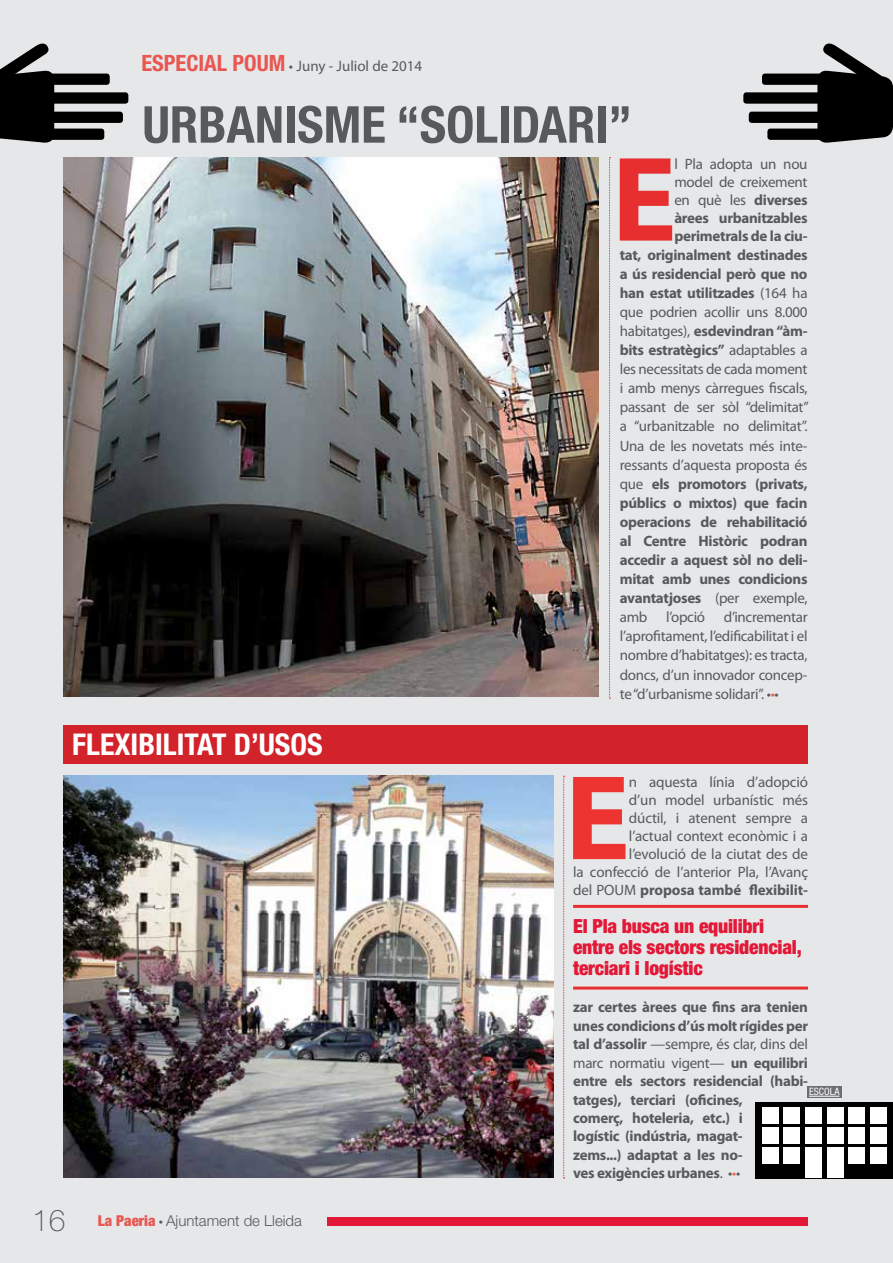
<style>
.page{position:relative;width:893px;height:1263px;background:#e6e7e8}
.page>*{position:absolute;margin:0;border:0;box-sizing:border-box;transform-origin:0 0}
.t1{font:700 121.8px "Myriad Pro";color:#e72f30}
.t2{font:700 121.8px "Myriad Pro";color:#ee3430}
.t3{font:700 condensed 50.85px "Helvetica Neue LT Std";color:#58595b}
.t4{font:700 condensed 30px "Helvetica Neue LT Std";color:#fff}
.t5{font:900 condensed 19.5px/21px "Helvetica Neue LT Std";letter-spacing:-.01em;color:#e31837}
.t6{font:700 15px/18.5px "Myriad Pro";letter-spacing:-.02em;color:#58595b}
.t7{font:15px/18px "Myriad Pro";letter-spacing:-.02em;color:#58595b;text-align:right}
.t8{font:15px "Myriad Pro";color:#58595b}
.t9{font:300 15px "Helvetica Neue LT Std";color:#58595b}
.t10{font:condensed 10.2px "Helvetica Neue LT Std";color:#fff}
.s1{font-family:"Helvetica Neue LT Std";font-weight:700;font-stretch:condensed;font-size:22.5px;color:#e85752}
.s2{font-weight:100;font-size:30px}
.s3{font-weight:900;font-stretch:condensed;color:#e85752}
.s4{font-family:"Myriad Pro";font-weight:400}
.s5{font-weight:700}
.s6{font-weight:400}
.s7{color:#f1654f}
.s8{font-weight:400;color:#f1654f}
</style>
<div class="page">
<div style="left:327px;top:1217px;width:481px;height:9px;background:#e31837"></div>
<div style="left:64px;top:725px;width:744px;height:39px;background:#d2232a"></div>
<img style="left:64px;top:157px;width:534px;height:540px">
<svg style="left:563px;top:776px;width:2px;height:403px"></svg>
<svg style="left:609px;top:157px;width:1px;height:542px"></svg>
<div style="left:44px;top:74px;width:66px;height:11px;background:#000;border-radius:3px"></div>
<svg style="left:0;top:43px;width:54px;height:100px"></svg>
<div style="left:44px;top:92px;width:84px;height:12px;background:#000;border-radius:3px"></div>
<div style="left:44px;top:112px;width:79px;height:11px;background:#000;border-radius:3px"></div>
<div style="left:44px;top:129px;width:60px;height:11px;background:#000;border-radius:3px"></div>
<div style="left:762px;top:74px;width:65px;height:11px;background:#000;border-radius:3px"></div>
<svg style="left:817px;top:43px;width:76px;height:100px"></svg>
<div style="left:743px;top:92px;width:85px;height:12px;background:#000;border-radius:3px"></div>
<div style="left:749px;top:112px;width:79px;height:11px;background:#000;border-radius:3px"></div>
<div style="left:767px;top:129px;width:61px;height:11px;background:#000;border-radius:3px"></div>
<hr style="left:573px;top:905px;width:235px;height:3px;background:#e72f30">
<hr style="left:573px;top:986px;width:235px;height:3px;background:#e72f30">
<div style="left:755px;top:1101px;width:138px;height:77px;background:#000"></div>
<div style="left:762px;top:1107px;width:17px;height:17px;background:#fff"></div>
<div style="left:805px;top:1107px;width:17px;height:17px;background:#fff"></div>
<div style="left:848px;top:1107px;width:17px;height:17px;background:#fff"></div>
<div style="left:783px;top:1107px;width:17px;height:17px;background:#fff"></div>
<div style="left:827px;top:1107px;width:17px;height:17px;background:#fff"></div>
<div style="left:870px;top:1107px;width:17px;height:17px;background:#fff"></div>
<div style="left:762px;top:1127px;width:17px;height:17px;background:#fff"></div>
<div style="left:805px;top:1127px;width:17px;height:17px;background:#fff"></div>
<div style="left:848px;top:1127px;width:17px;height:17px;background:#fff"></div>
<div style="left:783px;top:1127px;width:17px;height:17px;background:#fff"></div>
<div style="left:827px;top:1127px;width:17px;height:17px;background:#fff"></div>
<div style="left:870px;top:1127px;width:17px;height:17px;background:#fff"></div>
<div style="left:762px;top:1147px;width:17px;height:17px;background:#fff"></div>
<div style="left:805px;top:1147px;width:17px;height:31px;background:#fff"></div>
<div style="left:848px;top:1147px;width:17px;height:17px;background:#fff"></div>
<div style="left:783px;top:1147px;width:17px;height:17px;background:#fff"></div>
<div style="left:827px;top:1147px;width:17px;height:31px;background:#fff"></div>
<div style="left:870px;top:1147px;width:17px;height:17px;background:#fff"></div>
<div style="left:807px;top:1086px;width:34px;height:11px;background:#6d6e71"></div>
<hr style="left:809px;top:1096px;width:30px;height:1px;background:#fff">
<img style="left:64px;top:776px;width:489px;height:402px">
<p class="t8" style="left:141px;top:57px;width:282px"><span class="s1">ESPECIAL POUM</span> • Juny - Juliol de 2014</p>
<h2 class="t3" style="left:142px;top:94px;width:491px">URBANISME “SOLIDARI”</h2>
<h3 class="t4" style="left:72px;top:726px;width:252px">FLEXIBILITAT D’USOS</h3>
<p class="t9" style="left:32px;top:1211px;width:271px"><span class="s2">16</span> <span class="s3">La Paeria</span> <span class="s4">•</span> Ajuntament de Lleida</p>
<h1 class="t1" style="left:612px;top:120px;width:67px">E</h1>
<p class="t7" style="left:674px;top:154px;width:135px">l Pla adopta un nou</p>
<p class="t7" style="left:674px;top:172px;width:135px">model de creixement</p>
<p class="t7" style="left:674px;top:190px;width:135px">en què les <span class="s5">diverses</span></p>
<p class="t6" style="left:674px;top:208px;width:135px">àrees urbanitzables</p>
<p class="t6" style="left:674px;top:226px;width:135px">perimetrals de la ciu-</p>
<p class="t6" style="left:620px;top:245px;width:189px">tat, originalment destinades</p>
<p class="t6" style="left:620px;top:264px;width:189px">a ús residencial però que no</p>
<p class="t6" style="left:620px;top:283px;width:189px">han estat utilitzades <span class="s6">(164 ha</span></p>
<p class="t7" style="left:620px;top:303px;width:189px">que podrien acollir uns 8.000</p>
<p class="t6" style="left:620px;top:321px;width:189px"><span class="s6">habitatges),</span> esdevindran “àm-</p>
<p class="t6" style="left:620px;top:340px;width:189px">bits estratègics” <span class="s6">adaptables a</span></p>
<p class="t7" style="left:620px;top:360px;width:189px">les necessitats de cada moment</p>
<p class="t7" style="left:620px;top:379px;width:189px">i amb menys càrregues fiscals,</p>
<p class="t7" style="left:620px;top:398px;width:191px">passant de ser sòl “delimitat”</p>
<p class="t7" style="left:620px;top:417px;width:189px">a “urbanitzable no delimitat”.</p>
<p class="t7" style="left:620px;top:436px;width:189px">Una de les novetats més inte-</p>
<p class="t7" style="left:620px;top:455px;width:189px">ressants d’aquesta proposta és</p>
<p class="t6" style="left:620px;top:474px;width:189px"><span class="s6">que</span> els promotors (privats,</p>
<p class="t6" style="left:620px;top:493px;width:189px">públics o mixtos) que facin</p>
<p class="t6" style="left:620px;top:512px;width:189px">operacions de rehabilitació</p>
<p class="t6" style="left:620px;top:531px;width:189px">al Centre Històric podran</p>
<p class="t6" style="left:620px;top:550px;width:189px">accedir a aquest sòl no deli-</p>
<p class="t6" style="left:620px;top:569px;width:189px">mitat amb unes condicions</p>
<p class="t6" style="left:620px;top:588px;width:189px">avantatjoses <span class="s6">(per exemple,</span></p>
<p class="t7" style="left:620px;top:608px;width:189px">amb l’opció d’incrementar</p>
<p class="t7" style="left:620px;top:627px;width:189px">l’aprofitament, l’edificabilitat i el</p>
<p class="t7" style="left:620px;top:646px;width:189px">nombre d’habitatges): es tracta,</p>
<p class="t7" style="left:620px;top:665px;width:189px">doncs, d’un innovador concep-</p>
<p class="t7" style="left:620px;top:684px;width:161px">te “d’urbanisme solidari”. •<span class="s7">•</span>•</p>
<p class="t7" style="left:573px;top:773px;width:236px">n aquesta línia d’adopció<br>d’un model urbanístic més<br>dúctil, i atenent sempre a<br>l’actual context econòmic i a l’evolució de la ciutat des de<br>la confecció de l’anterior Pla, l’Avanç del POUM <span class="s5">proposa també flexibilit-</span></p>
<h1 class="t2" style="left:565px;top:739px;width:67px">E</h1>
<h3 class="t5" style="left:573px;top:915px;width:230px">El Pla busca un equilibri entre els sectors residencial, terciari i logístic</h3>
<p class="t6" style="left:573px;top:997px;width:236px">zar certes àrees que fins ara tenien unes condicions d’ús molt rígides per tal d’assolir <span class="s6">—sempre, és clar, dins del marc normatiu vigent—</span> un equilibri entre els sectors residencial (habi&shy;tatges), terciari (oficines,<br>comerç, hoteleria, etc.) i<br>logístic (indústria, magat-<br>zems...) adaptat a les no-<br>ves exigències urbanes<span class="s6">. •</span><span class="s8">•</span><span class="s6">•</span></p>
<p class="t10" style="left:809px;top:1086px;width:32px">ESCOLA</p>
</div>
